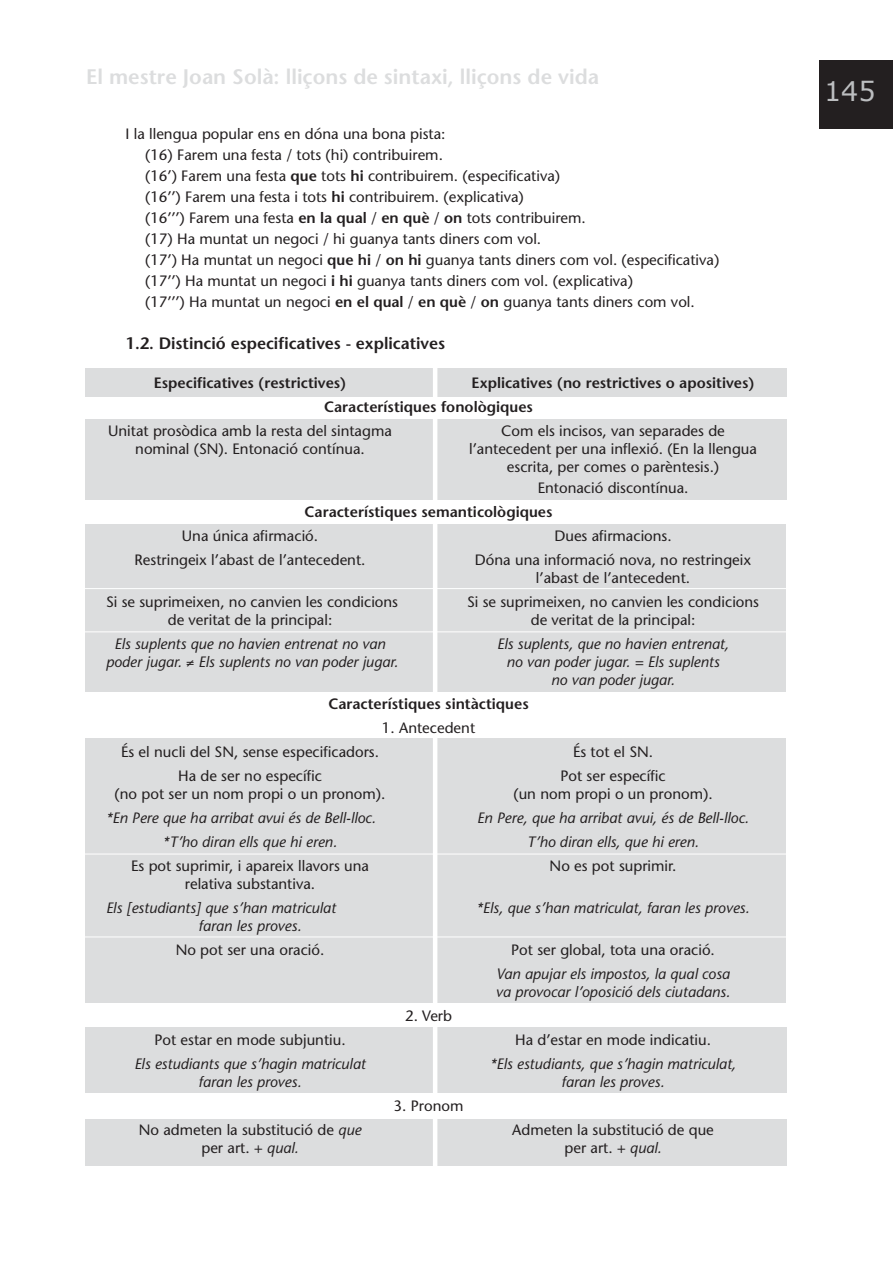
<style>
.page{position:relative;width:893px;height:1263px;background:#fff}
.page>*{position:absolute;margin:0;border:0;box-sizing:border-box;transform-origin:0 0}
.t1{font:27px "Verdana";color:#bcbec0}
.t2{font:600 21px "Stone Sans";color:#dcddde}
.t3{font:600 16.5px "Stone Sans";color:#231f20}
.t4{font:15px/21px "Stone Sans";color:#231f20;text-align:center}
.t5{font:italic 15px/18px "Stone Sans";color:#231f20;text-align:center}
.t6{font:600 15px/24px "Stone Sans";color:#231f20}
.s1{font-weight:600}
.s2{font-style:italic}
</style>
<div class="page">
<div style="left:819px;top:61px;width:74px;height:68px;background:#231f20"></div>
<div style="left:85px;top:1119px;width:702px;height:47px;background:#dcddde"></div>
<div style="left:85px;top:1027px;width:702px;height:65px;background:#dcddde"></div>
<div style="left:85px;top:738px;width:701px;height:264px;background:#dcddde"></div>
<div style="left:85px;top:524px;width:701px;height:168px;background:#dcddde"></div>
<div style="left:85px;top:419px;width:702px;height:81px;background:#dcddde"></div>
<div style="left:85px;top:368px;width:702px;height:28px;background:#dcddde"></div>
<hr style="left:433px;top:358px;width:4px;height:821px;background:#fff">
<hr style="left:77px;top:854px;width:718px;height:1px;background:#fff">
<hr style="left:77px;top:936px;width:718px;height:1px;background:#fff">
<hr style="left:68px;top:588px;width:719px;height:1px;background:#fff">
<hr style="left:68px;top:631px;width:719px;height:1px;background:#fff">
<h2 class="t2" style="left:86px;top:64px;width:515px">El mestre Joan Solà: lliçons de sintaxi, lliçons de vida</h2>
<p class="t4" style="left:145px;top:123px;width:576px;text-align:left;text-indent:-20px">I la llengua popular ens en dóna una bona pista:<br>(16) Farem una festa / tots (hi) contribuirem.<br>(16’) Farem una festa <span class="s1">que</span> tots <span class="s1">hi</span> contribuirem. (especificativa)<br>(16’’) Farem una festa i tots <span class="s1">hi</span> contribuirem. (explicativa)<br>(16’’’) Farem una festa <span class="s1">en la qual</span> / <span class="s1">en què</span> / <span class="s1">on</span> tots contribuirem.<br>(17) Ha muntat un negoci / hi guanya tants diners com vol.<br>(17’) Ha muntat un negoci <span class="s1">que hi</span> / <span class="s1">on hi</span> guanya tants diners com vol. (especificativa) (17’’) Ha muntat un negoci <span class="s1">i hi</span> guanya tants diners com vol. (explicativa)<br>(17’’’) Ha muntat un negoci <span class="s1">en el qual</span> / <span class="s1">en què</span> / <span class="s1">on</span> guanya tants diners com vol.</p>
<p class="t3" style="left:126px;top:333px;width:321px">1.2. Distinció especificatives - explicatives</p>
<p class="t6" style="left:154px;top:370px;width:194px">Especificatives (restrictives)</p>
<p class="t6" style="left:324px;top:370px;width:432px;text-indent:147px">Explicatives (no restrictives o apositives)<br>Característiques fonològiques</p>
<p class="t4" style="left:108px;top:420px;width:285px">Unitat prosòdica amb la resta del sintagma</p>
<p class="t4" style="left:501px;top:420px;width:225px">Com els incisos, van separades de</p>
<p class="t4" style="left:135px;top:438px;width:231px">nominal (SN). Entonació contínua.</p>
<p class="t4" style="left:469px;top:439px;width:289px;line-height:18px">l’antecedent per una inflexió. (En la llengua escrita, per comes o parèntesis.)</p>
<p class="t4" style="left:538px;top:477px;width:152px">Entonació discontínua.</p>
<p class="t6" style="left:305px;top:499px;width:249px">Característiques semanticològiques</p>
<p class="t4" style="left:182px;top:525px;width:138px">Una única afirmació.</p>
<p class="t4" style="left:554px;top:525px;width:119px">Dues afirmacions.</p>
<p class="t4" style="left:135px;top:549px;width:232px">Restringeix l’abast de l’antecedent.</p>
<p class="t4" style="left:475px;top:550px;width:278px;line-height:18px">Dóna una informació nova, no restringeix l’abast de l’antecedent.</p>
<p class="t4" style="left:106px;top:591px;width:294px">Si se suprimeixen, no canvien les condicions</p>
<p class="t4" style="left:467px;top:591px;width:294px">Si se suprimeixen, no canvien les condicions</p>
<p class="t4" style="left:168px;top:609px;width:166px">de veritat de la principal:</p>
<p class="t4" style="left:531px;top:609px;width:166px">de veritat de la principal:</p>
<p class="t5" style="left:114px;top:634px;width:273px">Els suplents que no havien entrenat no van</p>
<p class="t5" style="left:497px;top:634px;width:233px">Els suplents, que no havien entrenat,</p>
<p class="t5" style="left:106px;top:652px;width:294px">poder jugar. ≠ Els suplents no van poder jugar.</p>
<p class="t5" style="left:507px;top:652px;width:215px">no van poder jugar. = Els suplents no van poder jugar.</p>
<p class="t6" style="left:328px;top:691px;width:202px">Característiques sintàctiques</p>
<p class="t4" style="left:382px;top:717px;width:95px">1. Antecedent</p>
<p class="t4" style="left:121px;top:741px;width:259px">És el nucli del SN, sense especificadors.</p>
<p class="t4" style="left:573px;top:741px;width:82px">És tot el SN.</p>
<p class="t4" style="left:178px;top:765px;width:145px">Ha de ser no específic</p>
<p class="t4" style="left:560px;top:765px;width:107px">Pot ser específic</p>
<p class="t4" style="left:115px;top:783px;width:272px">(no pot ser un nom propi o un pronom).</p>
<p class="t4" style="left:513px;top:783px;width:201px">(un nom propi o un pronom).</p>
<p class="t5" style="left:106px;top:808px;width:271px">*En Pere que ha arribat avui és de Bell-lloc.</p>
<p class="t5" style="left:477px;top:808px;width:273px">En Pere, que ha arribat avui, és de Bell-lloc.</p>
<p class="t5" style="left:163px;top:832px;width:176px">*T’ho diran ells que hi eren.</p>
<p class="t5" style="left:527px;top:832px;width:173px">T’ho diran ells, que hi eren.</p>
<p class="t4" style="left:131px;top:855px;width:239px">Es pot suprimir, i apareix llavors una</p>
<p class="t4" style="left:550px;top:855px;width:128px">No es pot suprimir.</p>
<p class="t4" style="left:185px;top:873px;width:132px">relativa substantiva.</p>
<p class="t5" style="left:106px;top:898px;width:231px">Els [estudiants] que s’han matriculat</p>
<p class="t5" style="left:477px;top:898px;width:275px">*Els, que s’han matriculat, faran les proves.</p>
<p class="t5" style="left:199px;top:916px;width:104px">faran les proves.</p>
<p class="t4" style="left:176px;top:939px;width:150px">No pot ser una oració.</p>
<p class="t4" style="left:511px;top:939px;width:205px">Pot ser global, tota una oració.</p>
<p class="t5" style="left:496px;top:964px;width:236px;text-align:left">Van apujar els impostos, la qual cosa va provocar l’oposició dels ciutadans.</p>
<p class="t4" style="left:405px;top:1005px;width:49px">2. Verb</p>
<p class="t4" style="left:154px;top:1029px;width:193px">Pot estar en mode subjuntiu.</p>
<p class="t4" style="left:515px;top:1029px;width:197px">Ha d’estar en mode indicatiu.</p>
<p class="t5" style="left:134px;top:1054px;width:233px">Els estudiants que s’hagin matriculat</p>
<p class="t5" style="left:490px;top:1054px;width:248px">*Els estudiants, que s’hagin matriculat,</p>
<p class="t5" style="left:199px;top:1072px;width:104px">faran les proves.</p>
<p class="t5" style="left:562px;top:1072px;width:104px">faran les proves.</p>
<p class="t4" style="left:394px;top:1095px;width:71px">3. Pronom</p>
<p class="t4" style="left:139px;top:1119px;width:224px">No admeten la substitució de <span class="s2">que</span></p>
<p class="t4" style="left:512px;top:1119px;width:203px">Admeten la substitució de que</p>
<p class="t4" style="left:201px;top:1137px;width:99px">per art. + <span class="s2">qual.</span></p>
<p class="t4" style="left:564px;top:1137px;width:99px">per art. + <span class="s2">qual.</span></p>
<h1 class="t1" style="left:824px;top:72px;width:53px">145</h1>
</div>
